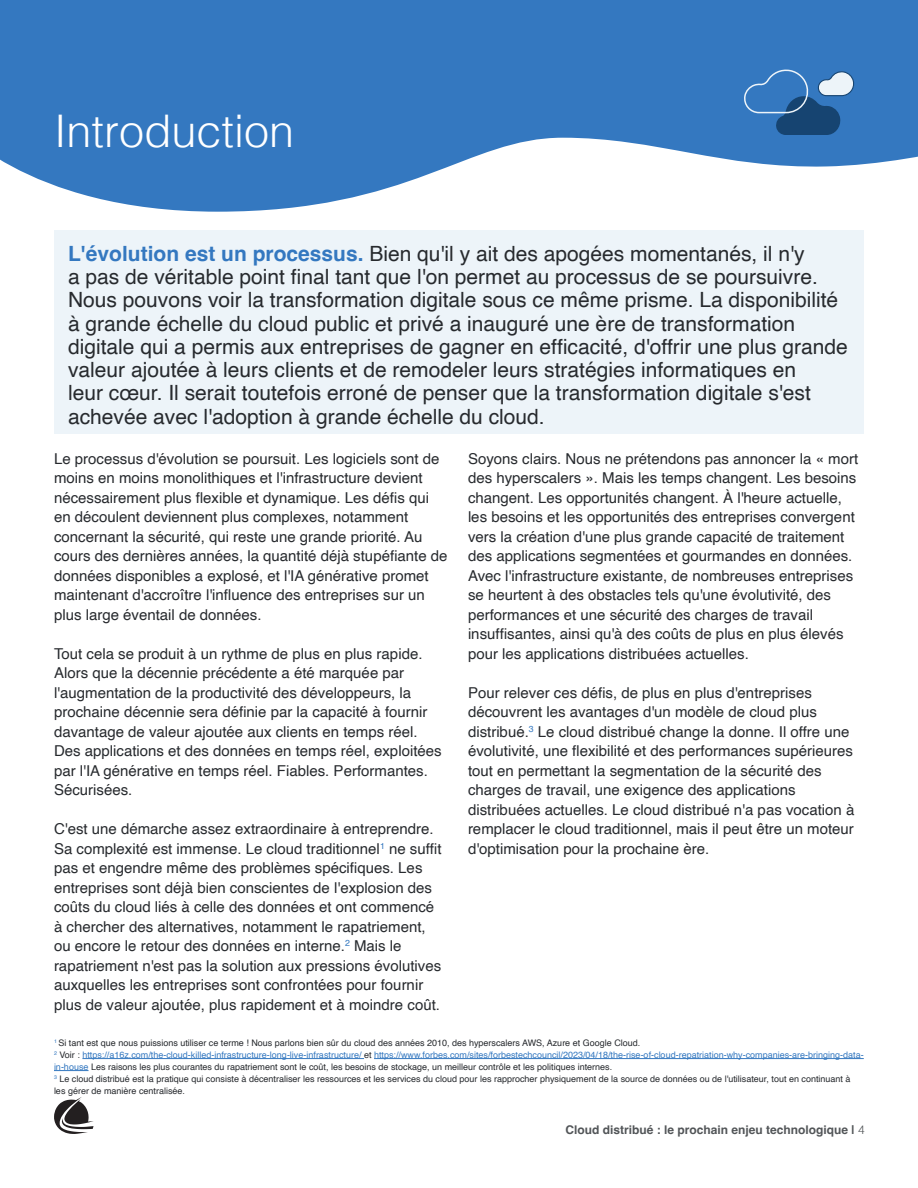
<style>
.page{position:relative;width:918px;height:1188px;background:#fff}
.page>*{position:absolute;margin:0;border:0;box-sizing:border-box;transform-origin:0 0}
.t1{font:300 45px "Helvetica";color:#fff}
.t2{font:21px/23.2px "Helvetica";color:#272a2e}
.t3{font:15px/19.5px "Helvetica";color:#272a2e}
.t4{font:700 12px "Helvetica";color:#525558}
.t5{font:9px/12px "Helvetica";color:#3478c0}
.t6{font:9px/12px "Helvetica";color:#272a2e}
.s1{font-weight:700;color:#3478c0}
.s2{color:#272a2e}
.s3{font-weight:300}
</style>
<div class="page">
<svg style="left:54px;top:1097px;width:40px;height:37px"></svg>
<svg style="left:0;top:0;width:918px;height:212px;fill:#3478c0"></svg>
<div style="left:54px;top:230px;width:810px;height:203px;background:#edf4f9"></div>
<hr style="left:82px;top:1058px;width:282px;height:1px;background:#3478c0">
<hr style="left:374px;top:1058px;width:490px;height:1px;background:#3478c0">
<hr style="left:54px;top:1070px;width:35px;height:1px;background:#3478c0">
<svg style="left:742px;top:69px;width:113px;height:66px;background:#4078b1"></svg>
<p class="t1" style="left:54px;top:93px;width:242px">Introduction</p>
<p class="t2" style="left:68px;top:243px;width:781px"><span class="s1">L'évolution est un processus.</span> Bien qu'il y ait des apogées momentanés, il n'y<br>a pas de véritable point final tant que l'on permet au processus de se poursuivre.<br>Nous pouvons voir la transformation digitale sous ce même prisme. La disponibilité à grande échelle du cloud public et privé a inauguré une ère de transformation digitale qui a permis aux entreprises de gagner en efficacité, d'offrir une plus grande valeur ajoutée à leurs clients et de remodeler leurs stratégies informatiques en<br>leur cœur. Il serait toutefois erroné de penser que la transformation digitale s'est achevée avec l'adoption à grande échelle du cloud.</p>
<p class="t3" style="left:54px;top:449px;width:395px">Le processus d'évolution se poursuit. Les logiciels sont de moins en moins monolithiques et l'infrastructure devient nécessairement plus flexible et dynamique. Les défis qui en découlent deviennent plus complexes, notamment concernant la sécurité, qui reste une grande priorité. Au cours des dernières années, la quantité déjà stupéfiante de données disponibles a explosé, et l'IA générative promet maintenant d'accroître l'influence des entreprises sur un plus large éventail de données.</p>
<p class="t3" style="left:54px;top:644px;width:389px">Tout cela se produit à un rythme de plus en plus rapide.<br>Alors que la décennie précédente a été marquée par l'augmentation de la productivité des développeurs, la prochaine décennie sera définie par la capacité à fournir davantage de valeur ajoutée aux clients en temps réel.<br>Des applications et des données en temps réel, exploitées par l'IA générative en temps réel. Fiables. Performantes.<br>Sécurisées.</p>
<p class="t3" style="left:54px;top:820px;width:389px">C'est une démarche assez extraordinaire à entreprendre.<br>Sa complexité est immense. Le cloud traditionnel<sup>1</sup> ne suffit pas et engendre même des problèmes spécifiques. Les entreprises sont déjà bien conscientes de l'explosion des coûts du cloud liés à celle des données et ont commencé à chercher des alternatives, notamment le rapatriement, ou encore le retour des données en interne.<sup>2</sup> Mais le rapatriement n'est pas la solution aux pressions évolutives auxquelles les entreprises sont confrontées pour fournir plus de valeur ajoutée, plus rapidement et à moindre coût.</p>
<p class="t3" style="left:468px;top:449px;width:392px">Soyons clairs. Nous ne prétendons pas annoncer la « mort des hyperscalers ». Mais les temps changent. Les besoins changent. Les opportunités changent. À l'heure actuelle, les besoins et les opportunités des entreprises convergent vers la création d'une plus grande capacité de traitement des applications segmentées et gourmandes en données.<br>Avec l'infrastructure existante, de nombreuses entreprises se heurtent à des obstacles tels qu'une évolutivité, des performances et une sécurité des charges de travail insuffisantes, ainsi qu'à des coûts de plus en plus élevés pour les applications distribuées actuelles.</p>
<p class="t3" style="left:468px;top:683px;width:388px">Pour relever ces défis, de plus en plus d'entreprises découvrent les avantages d'un modèle de cloud plus distribué.<sup>3</sup> Le cloud distribué change la donne. Il offre une évolutivité, une flexibilité et des performances supérieures tout en permettant la segmentation de la sécurité des charges de travail, une exigence des applications distribuées actuelles. Le cloud distribué n'a pas vocation à remplacer le cloud traditionnel, mais il peut être un moteur d'optimisation pour la prochaine ère.</p>
<p class="t6" style="left:54px;top:1037px;width:588px"><sup>1</sup> Si tant est que nous puissions utiliser ce terme ! Nous parlons bien sûr du cloud des années 2010, des hyperscalers AWS, Azure et Google Cloud.</p>
<p class="t5" style="left:54px;top:1049px;width:811px"><sup>2</sup> <span class="s2">Voir :</span> https://a16z.com/the-cloud-killed-infrastructure-long-live-infrastructure/ <span class="s2">et</span> https://www.forbes.com/sites/forbestechcouncil/2023/04/18/the-rise-of-cloud-repatriation-why-companies-are-bringing-data&shy;in-house <span class="s2">Les raisons les plus courantes du rapatriement sont le coût, les besoins de stockage, un meilleur contrôle et les politiques internes.</span></p>
<p class="t6" style="left:54px;top:1073px;width:798px"><sup>3</sup> Le cloud distribué est la pratique qui consiste à décentraliser les ressources et les services du cloud pour les rapprocher physiquement de la source de données ou de l'utilisateur, tout en continuant à les gérer de manière centralisée.</p>
<p class="t4" style="left:566px;top:1122px;width:301px">Cloud distribué : le prochain enjeu technologique | <span class="s3">4</span></p>
</div>
